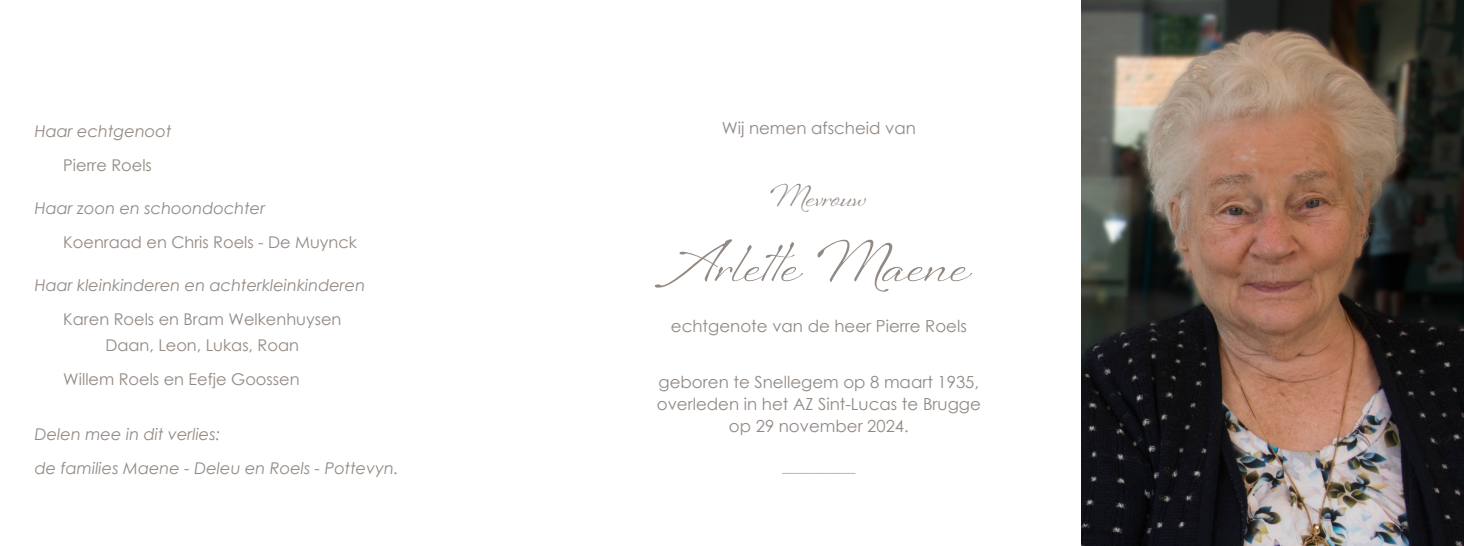
<style>
.page{position:relative;width:1464px;height:546px;background:#fff}
.page>*{position:absolute;margin:0;border:0;box-sizing:border-box;transform-origin:0 0}
.t1{font:55.12px "Sheila";color:#928983}
.t2{font:29.75px "Sheila";letter-spacing:.005em;color:#928983}
.t3{font:16.62px/22.1px "Century Gothic";color:#928983;text-align:center}
.t4{font:italic 16.1px/34.1px "Century Gothic";color:#928983}
.t5{font:16.1px/25.7px "Century Gothic";color:#928983;text-align:center}
</style>
<div class="page">
<img style="left:1081px;top:0;width:382px;height:546px">
<p class="t4" style="left:35px;top:114px;width:138px">Haar echtgenoot</p>
<p class="t5" style="left:63px;top:152px;width:90px">Pierre Roels</p>
<p class="t4" style="left:35px;top:191px;width:232px">Haar zoon en schoondochter</p>
<p class="t5" style="left:63px;top:229px;width:295px">Koenraad en Chris Roels - De Muynck</p>
<p class="t4" style="left:35px;top:267px;width:332px">Haar kleinkinderen en achterkleinkinderen</p>
<p class="t5" style="left:63px;top:306px;width:279px">Karen Roels en Bram Welkenhuysen<br>Daan, Leon, Lukas, Roan</p>
<p class="t5" style="left:63px;top:365px;width:238px">Willem Roels en Eefje Goossen</p>
<p class="t4" style="left:35px;top:416px;width:365px">Delen mee in dit verlies:<br>de families Maene - Deleu en Roels - Pottevyn.</p>
<p class="t3" style="left:721px;top:117px;width:196px">Wij nemen afscheid van</p>
<h2 class="t2" style="left:770px;top:178px;width:98px">Mevrouw</h2>
<h1 class="t1" style="left:667px;top:230px;width:304px">Arlette Maene</h1>
<p class="t3" style="left:671px;top:314px;width:297px">echtgenote van de heer Pierre Roels</p>
<p class="t3" style="left:657px;top:370px;width:325px">geboren te Snellegem op 8 maart 1935, overleden in het AZ Sint-Lucas te Brugge op 29 november 2024.</p>
</div>
